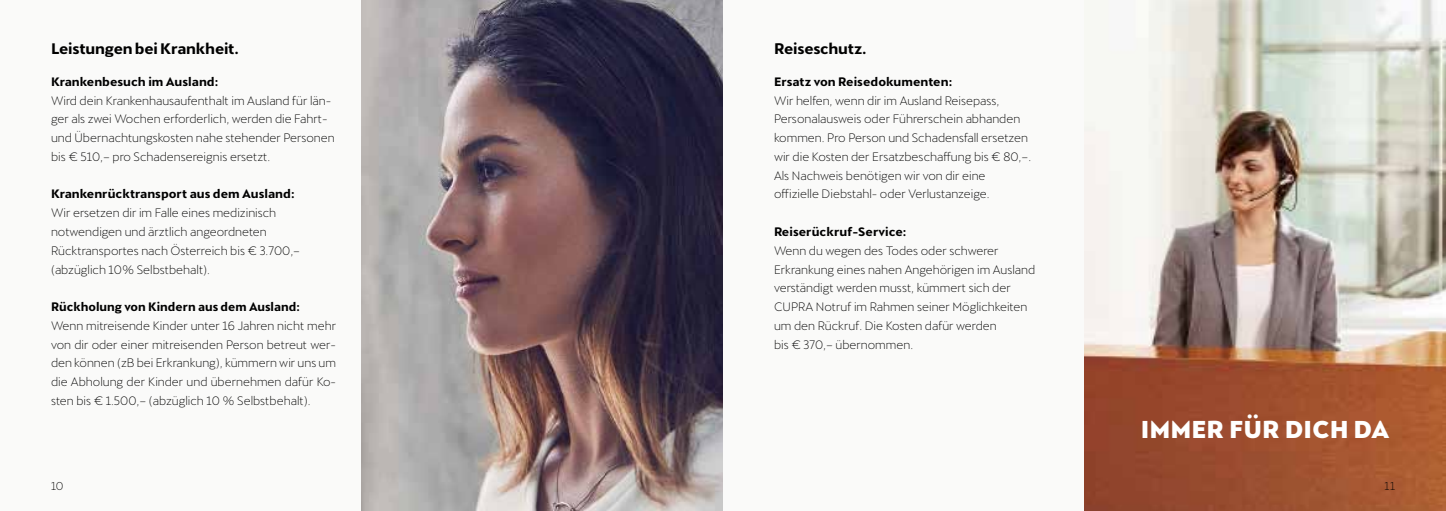
<style>
.page{position:relative;width:1446px;height:511px;background:#fff}
.page>*{position:absolute;margin:0;border:0;box-sizing:border-box;transform-origin:0 0}
.t1{font:800 24px "Cupra";color:#fff}
.t2{font:700 15px "Cupra";letter-spacing:-.02em;color:#000}
.t3{font:300 12px/18.8px "Cupra";color:#000}
.t4{font:700 12px "Cupra";color:#000}
.t5{font:300 11.25px "Cupra";color:#000}
</style>
<div class="page">
<div style="left:0;top:0;width:1446px;height:510px;background:#fafaf9"></div>
<img style="left:1084px;top:0;width:362px;height:510px">
<img style="left:361px;top:0;width:362px;height:510px">
<p class="t2" style="left:51px;top:40px;width:189px">Leistungen bei Krankheit.</p>
<p class="t2" style="left:774px;top:40px;width:94px">Reiseschutz.</p>
<p class="t4" style="left:51px;top:74px;width:169px">Krankenbesuch im Ausland:</p>
<p class="t3" style="left:51px;top:89px;width:285px">Wird dein Krankenhausaufenthalt im Ausland für län&shy;ger als zwei Wochen erforderlich, werden die Fahrt&shy;und Übernachtungskosten nahe stehender Personen bis € 510,– pro Schadensereignis ersetzt.</p>
<p class="t4" style="left:51px;top:187px;width:245px">Krankenrücktransport aus dem Ausland:</p>
<p class="t3" style="left:51px;top:201px;width:251px">Wir ersetzen dir im Falle eines medizinisch notwendigen und ärztlich angeordneten Rücktransportes nach Österreich bis € 3.700,– (abzüglich 10% Selbstbehalt).</p>
<p class="t4" style="left:51px;top:299px;width:250px">Rückholung von Kindern aus dem Ausland:</p>
<p class="t3" style="left:51px;top:314px;width:287px;text-align:justify">Wenn mitreisende Kinder unter 16 Jahren nicht mehr von dir oder einer mitreisenden Person betreut wer&shy;den können (zB bei Erkrankung), kümmern wir uns um die Abholung der Kinder und übernehmen dafür Ko&shy;sten bis € 1.500,– (abzüglich 10 % Selbstbehalt).</p>
<p class="t4" style="left:774px;top:74px;width:180px">Ersatz von Reisedokumenten:</p>
<p class="t3" style="left:774px;top:89px;width:259px">Wir helfen, wenn dir im Ausland Reisepass, Personalausweis oder Führerschein abhanden kommen. Pro Person und Schadensfall ersetzen wir die Kosten der Ersatzbeschaffung bis € 80,–.<br>Als Nachweis benötigen wir von dir eine offizielle Diebstahl- oder Verlustanzeige.</p>
<p class="t4" style="left:774px;top:224px;width:134px">Reiserückruf-Service:</p>
<p class="t3" style="left:774px;top:239px;width:263px">Wenn du wegen des Todes oder schwerer Erkrankung eines nahen Angehörigen im Ausland verständigt werden musst, kümmert sich der CUPRA Notruf im Rahmen seiner Möglichkeiten um den Rückruf. Die Kosten dafür werden<br>bis € 370,– übernommen.</p>
<h1 class="t1" style="left:1140px;top:415px;width:250px">IMMER FÜR DICH DA</h1>
<p class="t5" style="left:51px;top:475px;width:14px">10</p>
<p class="t5" style="left:1384px;top:475px;width:12px">11</p>
</div>
